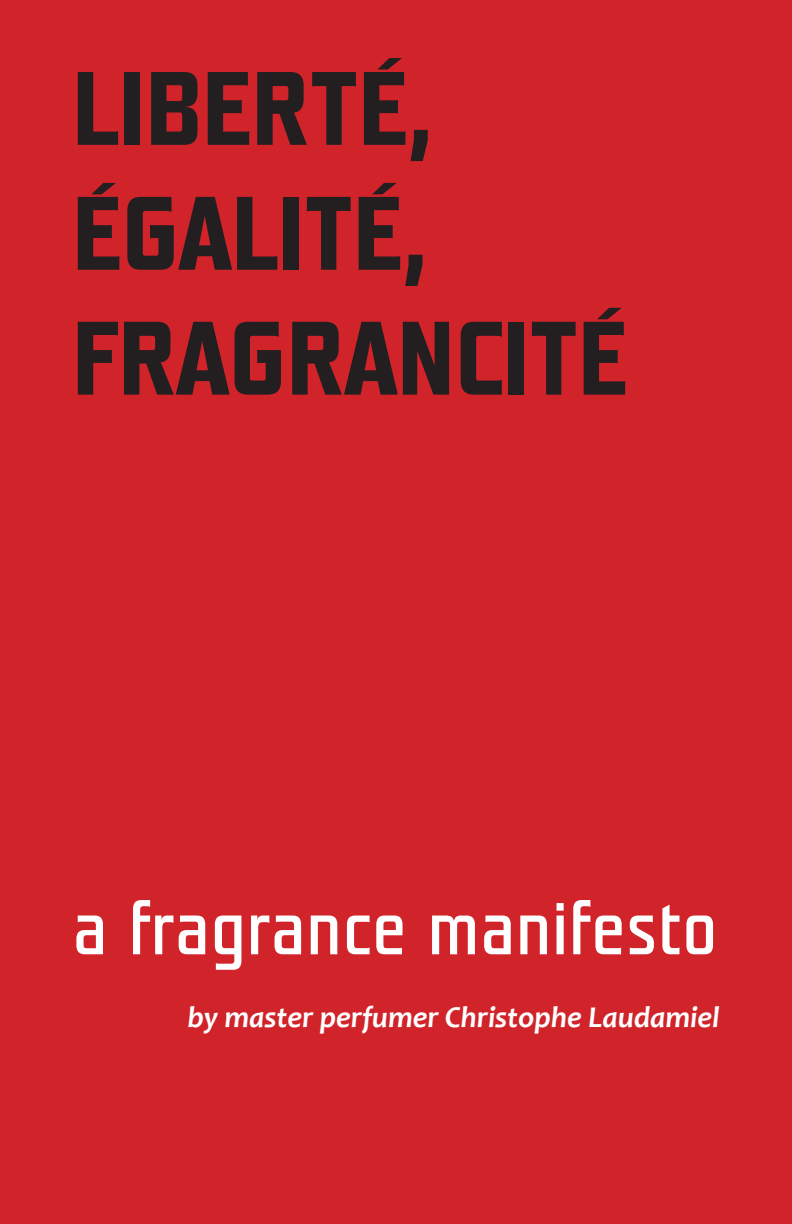
<style>
.page{position:relative;width:792px;height:1224px;background:#d1232a}
.page>*{position:absolute;margin:0;border:0;box-sizing:border-box;transform-origin:0 0}
.Manifesto_Head_01{font:700 104px/124.8px "Teuton Normal";color:#231f20}
.Manifesto_Subhead_01{font:77.6px "Teuton Normal";color:#fff}
.Manifesto_Line_01{font:italic 700 30.4px "Candara";color:#fff}
</style>
<div class="page">
<p class="Manifesto_Head_01" style="left:72px;top:51px;width:362px">LIBERTÉ,<br>ÉGALITÉ,</p>
<p class="Manifesto_Head_01" style="left:72px;top:301px;width:557px">FRAGRANCITÉ</p>
<p class="Manifesto_Subhead_01" style="left:72px;top:889px;width:647px">a fragrance manifesto</p>
<p class="Manifesto_Line_01" style="left:187px;top:999px;width:534px">by master perfumer Christophe Laudamiel</p>
</div>
